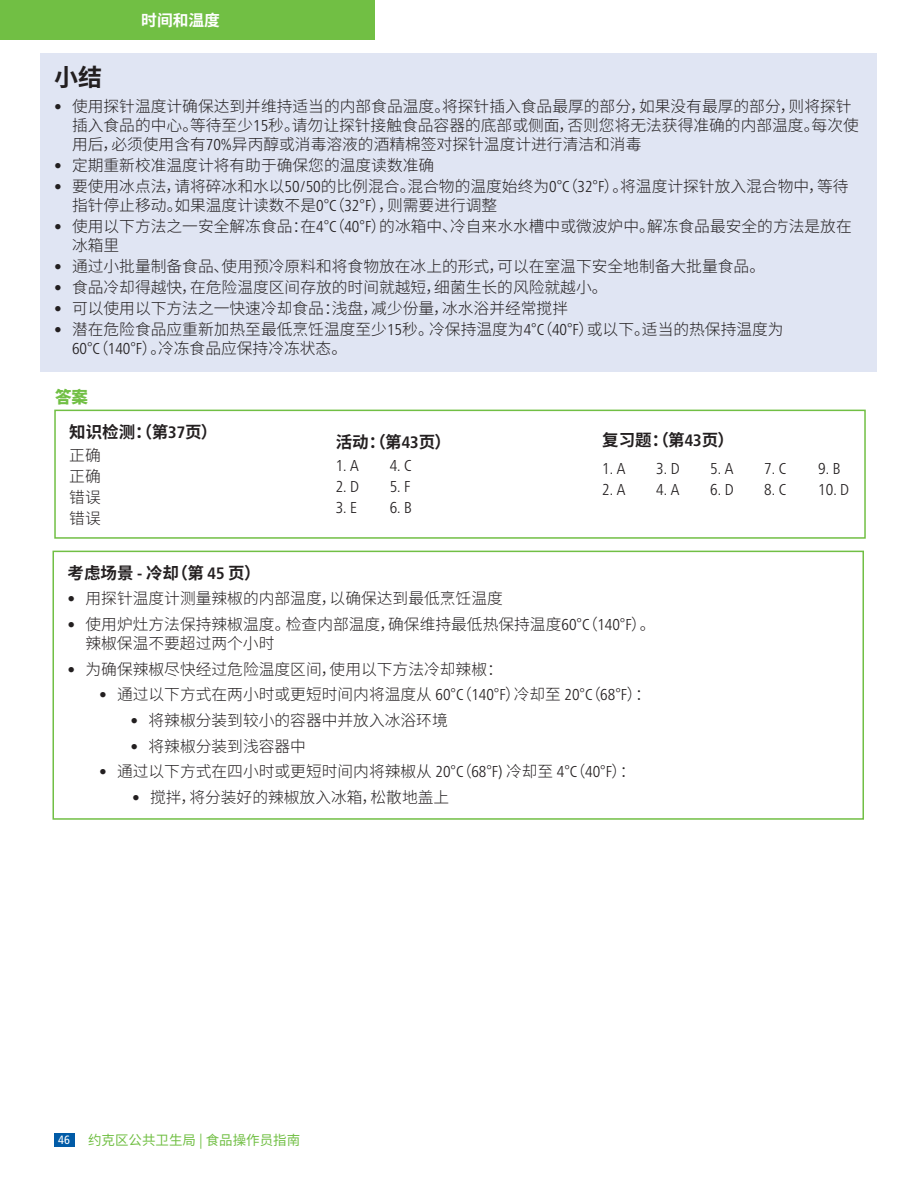
<style>
.page{position:relative;width:918px;height:1188px;background:#fff}
.page>*{position:absolute;margin:0;border:0;box-sizing:border-box;transform-origin:0 0}
.t1{font:700 24px "Noto Sans CJ Ksc";color:#231f20}
.S2{font:700 16.5px "Noto Sans CJ Ksc";color:#231f20}
.Body{font:700 16.5px "Noto Sans CJ Ksc";color:#231f20}
.t2{font:900 16.5px "Noto Sans CJ Ksc";color:#71bf44}
.Bullets{font:300 15.75px/18.9px "Noto Sans CJ Ksc";color:#231f20}
.Body-2{font:300 condensed 15.75px "Frutiger Neue LT Pro";color:#231f20}
.Body-3{font:300 15.75px/21px "Noto Sans CJ Ksc";color:#231f20;text-align:justify}
.t3{font:700 15.75px "Noto Sans CJ Ksc";color:#fff}
.t4{font:13.5px "Noto Sans CJ Ksc";color:#71bf44}
.t5{font:condensed 12px "Frutiger Neue LT Pro";color:#fff}
.s1{font-family:"Frutiger Neue LT Pro";font-stretch:condensed}
</style>
<div class="page">
<div style="left:0;top:0;width:375px;height:39px;background:#71bf44"></div>
<div style="left:40px;top:53px;width:838px;height:319px;background:#e0e5f3"></div>
<div style="left:54px;top:410px;width:812px;height:129px;border:2px solid #71bf44"></div>
<div style="left:52px;top:551px;width:812px;height:269px;border:2px solid #71bf44"></div>
<div style="left:54px;top:1133px;width:20px;height:14px;background:#015ba7"></div>
<p class="t3" style="left:141px;top:11px;width:80px">时间和温度</p>
<h1 class="t1" style="left:54px;top:64px;width:49px">小结</h1>
<p class="Bullets" style="left:72px;top:97px;width:788px;text-indent:-18px"><span class="s1">•</span> 使用探针温度计确保达到并维持适当的内部食品温度。将探针插入食品最厚的部分，如果没有最厚的部分，则将探针插入食品的中心。等待至少<span class="s1">15</span>秒。请勿让探针接触食品容器的底部或侧面，否则您将无法获得准确的内部温度。每次使用后，必须使用含有<span class="s1">70%</span>异丙醇或消毒溶液的酒精棉签对探针温度计进行清洁和消毒</p>
<p class="Bullets" style="left:54px;top:156px;width:382px"><span class="s1">•</span> 定期重新校准温度计将有助于确保您的温度读数准确</p>
<p class="Bullets" style="left:72px;top:177px;width:778px;text-indent:-18px"><span class="s1">•</span> 要使用冰点法，请将碎冰和水以<span class="s1">50/50</span>的比例混合。混合物的温度始终为<span class="s1">0</span>°<span class="s1">C</span>（<span class="s1">32</span>°<span class="s1">F</span>）。将温度计探针放入混合物中，等待指针停止移动。如果温度计读数不是<span class="s1">0</span>°<span class="s1">C</span>（<span class="s1">32</span>°<span class="s1">F</span>），则需要进行调整</p>
<p class="Bullets" style="left:72px;top:217px;width:781px;text-indent:-18px"><span class="s1">•</span> 使用以下方法之一安全解冻食品：在<span class="s1">4</span>°<span class="s1">C</span>（<span class="s1">40</span>°<span class="s1">F</span>）的冰箱中、冷自来水水槽中或微波炉中。解冻食品最安全的方法是放在冰箱里</p>
<p class="Bullets" style="left:54px;top:257px;width:713px"><span class="s1">•</span> 通过小批量制备食品、使用预冷原料和将食物放在冰上的形式，可以在室温下安全地制备大批量食品。</p>
<p class="Bullets" style="left:54px;top:278px;width:555px"><span class="s1">•</span> 食品冷却得越快，在危险温度区间存放的时间就越短，细菌生长的风险就越小。</p>
<p class="Bullets" style="left:54px;top:299px;width:516px"><span class="s1">•</span> 可以使用以下方法之一快速冷却食品：浅盘，减少份量，冰水浴并经常搅拌</p>
<p class="Bullets" style="left:72px;top:320px;width:713px;text-indent:-18px"><span class="s1">•</span> 潜在危险食品应重新加热至最低烹饪温度至少<span class="s1">15</span>秒。冷保持温度为<span class="s1">4</span>°<span class="s1">C</span>（<span class="s1">40</span>°<span class="s1">F</span>）或以下。适当的热保持温度为<br><span class="s1">60</span>°<span class="s1">C</span>（<span class="s1">140</span>°<span class="s1">F</span>）。冷冻食品应保持冷冻状态。</p>
<p class="t2" style="left:55px;top:388px;width:34px">答案</p>
<h3 class="S2" style="left:69px;top:422px;width:150px">知识检测：（第<span class="s1">37</span>页）</h3>
<p class="Body-3" style="left:69px;top:445px;width:33px">正确正确错误错误</p>
<h3 class="S2" style="left:336px;top:433px;width:117px">活动：（第<span class="s1">43</span>页）</h3>
<p class="Body-2" style="left:336px;top:457px;width:25px">1. A</p>
<p class="Body-2" style="left:390px;top:457px;width:23px">4. C</p>
<p class="Body-2" style="left:336px;top:478px;width:25px">2. D</p>
<p class="Body-2" style="left:390px;top:478px;width:22px">5. F</p>
<p class="Body-2" style="left:336px;top:499px;width:23px">3. E</p>
<p class="Body-2" style="left:390px;top:499px;width:24px">6. B</p>
<p class="Body" style="left:602px;top:431px;width:133px">复习题：（第<span class="s1">43</span>页）</p>
<p class="Body-2" style="left:602px;top:459px;width:25px">1. A</p>
<p class="Body-2" style="left:656px;top:459px;width:25px">3. D</p>
<p class="Body-2" style="left:710px;top:459px;width:25px">5. A</p>
<p class="Body-2" style="left:764px;top:459px;width:23px">7. C</p>
<p class="Body-2" style="left:818px;top:459px;width:24px">9. B</p>
<p class="Body-2" style="left:602px;top:480px;width:25px">2. A</p>
<p class="Body-2" style="left:656px;top:480px;width:25px">4. A</p>
<p class="Body-2" style="left:710px;top:480px;width:25px">6. D</p>
<p class="Body-2" style="left:764px;top:480px;width:23px">8. C</p>
<p class="Body-2" style="left:818px;top:480px;width:32px">10. D</p>
<h3 class="S2" style="left:68px;top:563px;width:195px">考虑场景 <span class="s1">-</span> 冷却（第 <span class="s1">45</span> 页）</h3>
<p class="Bullets" style="left:68px;top:590px;width:437px"><span class="s1">•</span> 用探针温度计测量辣椒的内部温度，以确保达到最低烹饪温度</p>
<p class="Bullets" style="left:85px;top:615px;width:572px;text-indent:-18px"><span class="s1">•</span> 使用炉灶方法保持辣椒温度。检查内部温度，确保维持最低热保持温度<span class="s1">60</span>°<span class="s1">C</span>（<span class="s1">140</span>°<span class="s1">F</span>）。辣椒保温不要超过两个小时</p>
<p class="Bullets" style="left:68px;top:660px;width:437px"><span class="s1">•</span> 为确保辣椒尽快经过危险温度区间，使用以下方法冷却辣椒：</p>
<p class="Bullets" style="left:99px;top:685px;width:553px"><span class="s1">•</span> 通过以下方式在两小时或更短时间内将温度从 <span class="s1">60</span>°<span class="s1">C</span>（<span class="s1">140</span>°<span class="s1">F</span>）冷却至 <span class="s1">20</span>°<span class="s1">C</span>（<span class="s1">68</span>°<span class="s1">F</span>）：</p>
<p class="Bullets" style="left:130px;top:711px;width:319px"><span class="s1">•</span> 将辣椒分装到较小的容器中并放入冰浴环境</p>
<p class="Bullets" style="left:130px;top:737px;width:177px"><span class="s1">•</span> 将辣椒分装到浅容器中</p>
<p class="Bullets" style="left:99px;top:762px;width:538px"><span class="s1">•</span> 通过以下方式在四小时或更短时间内将辣椒从 <span class="s1">20</span>°<span class="s1">C</span>（<span class="s1">68</span>°<span class="s1">F)</span> 冷却至 <span class="s1">4</span>°<span class="s1">C</span>（<span class="s1">40</span>°<span class="s1">F</span>）：</p>
<p class="Bullets" style="left:132px;top:788px;width:319px"><span class="s1">•</span> 搅拌，将分装好的辣椒放入冰箱，松散地盖上</p>
<p class="t5" style="left:58px;top:1133px;width:13px">46</p>
<p class="t4" style="left:88px;top:1132px;width:214px">约克区公共卫生局 | 食品操作员指南</p>
</div>
